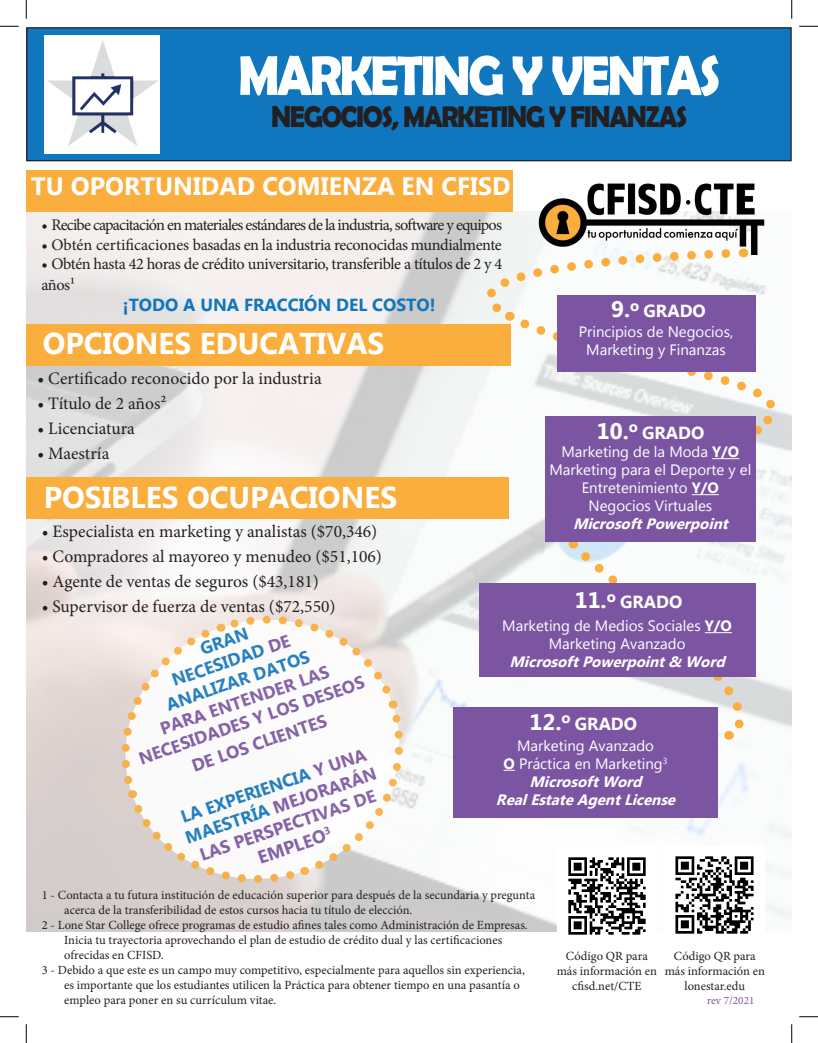
<style>
.page{position:relative;width:818px;height:1043px;background:#fff}
.page>*{position:absolute;margin:0;border:0;box-sizing:border-box;transform-origin:0 0}
.t1{font:700 56.25px "Berlin Sans FB Demi";letter-spacing:-.05em;color:#fff;scale:.9 1}
.t2{font:700 30px "Microsoft New Tai Lue";color:#fff}
.t3{font:700 30px "Berlin Sans FB Demi";letter-spacing:-.05em;color:#231f20;scale:.9 1}
.t4{font:700 25px "Microsoft New Tai Lue";color:#fff}
.t5{font:700 18.12px "Microsoft New Tai Lue";color:#7b55a2}
.t6{font:17.5px "Minion Pro";color:#231f20}
.t7{font:700 17.5px/21px "Microsoft New Tai Lue";color:#7b55a2;text-align:center}
.t8{font:700 17.5px "Microsoft New Tai Lue";color:#fff}
.t9{font:700 17.5px/21px "Microsoft New Tai Lue";color:#1076be;text-align:center}
.t10{font:700 17.5px "Microsoft Tai Le";color:#1076be}
.t11{font:16.25px/21px "Minion Pro";letter-spacing:-.03em;color:#231f20}
.t12{font:16.25px "Minion Pro";letter-spacing:-.05em;color:#231f20}
.t13{font:15px/18px "Microsoft New Tai Lue";color:#fff;text-align:center}
.t14{font:italic 700 15px "Microsoft New Tai Lue";color:#fff}
.t15{font:12.5px/15px "Minion Pro";color:#231f20}
.t16{font:11.25px "Minion Pro";color:#7b55a2}
.s1{font-size:22.5px}
.s2{font-weight:700}
.s3{color:#7b55a2}
.s4{color:#1076be}
</style>
<div class="page">
<img style="left:26px;top:212px;width:765px;height:719px">
<div style="left:26px;top:170px;width:486px;height:42px;background:#faae3e"></div>
<div style="left:26px;top:477px;width:483px;height:42px;background:#faae3e"></div>
<div style="left:26px;top:324px;width:484px;height:41px;background:#faae3e"></div>
<svg style="left:513px;top:312px;width:278px;height:125px"></svg>
<svg style="left:573px;top:544px;width:192px;height:198px"></svg>
<svg style="left:437px;top:244px;width:298px;height:80px"></svg>
<div style="left:27px;top:28px;width:764px;height:133px;background:#1076be"></div>
<div style="left:26px;top:27px;width:765px;height:134px;border:1px solid #231f20"></div>
<div style="left:557px;top:295px;width:198px;height:76px;background:#7b55a2"></div>
<div style="left:545px;top:416px;width:210px;height:125px;background:#7b55a2"></div>
<div style="left:479px;top:583px;width:276px;height:94px;background:#7b55a2"></div>
<div style="left:453px;top:707px;width:264px;height:111px;background:#7b55a2"></div>
<img style="left:527px;top:183px;width:248px;height:72px">
<svg style="left:704px;top:632px;width:28px;height:1px"></svg>
<svg style="left:503px;top:769px;width:12px;height:1px"></svg>
<svg style="left:560px;top:426px;width:197px;height:122px"></svg>
<svg style="left:109px;top:603px;width:306px;height:292px;background:#e4dfdd"></svg>
<svg style="left:113px;top:607px;width:298px;height:284px"></svg>
<div style="left:44px;top:35px;width:116px;height:118px;background:#fff"></div>
<img style="left:47px;top:40px;width:111px;height:106px">
<img style="left:557px;top:846px;width:99px;height:89px">
<img style="left:664px;top:845px;width:100px;height:89px">
<svg style="left:0;top:25px;width:19px;height:2px"></svg>
<svg style="left:799px;top:25px;width:19px;height:2px"></svg>
<svg style="left:0;top:1016px;width:19px;height:1px"></svg>
<svg style="left:799px;top:1016px;width:19px;height:1px"></svg>
<svg style="left:25px;top:0;width:2px;height:19px"></svg>
<svg style="left:25px;top:1024px;width:2px;height:18px"></svg>
<svg style="left:791px;top:0;width:1px;height:19px"></svg>
<svg style="left:791px;top:1024px;width:1px;height:18px"></svg>
<p class="t1" style="left:238px;top:43px;width:537px">MARKETING Y VENTAS</p>
<p class="t3" style="left:271px;top:99px;width:464px">NEGOCIOS, MARKETING Y FINANZAS</p>
<p class="t4" style="left:31px;top:172px;width:480px">TU OPORTUNIDAD COMIENZA EN CFISD</p>
<p class="t12" style="left:41px;top:214px;width:462px">• Recibe capacitación en materiales estándares de la industria, software y equipos</p>
<p class="t11" style="left:41px;top:234px;width:462px">• Obtén certificaciones basadas en la industria reconocidas mundialmente</p>
<p class="t11" style="left:41px;top:254px;width:462px">• Obtén hasta 42 horas de crédito universitario, transferible a títulos de 2 y 4 años1</p>
<p class="t10" style="left:123px;top:295px;width:314px">¡TODO A UNA FRACCIÓN DEL COSTO!</p>
<p class="t2" style="left:43px;top:326px;width:343px">OPCIONES EDUCATIVAS</p>
<p class="t6" style="left:37px;top:366px;width:286px">• Certificado reconocido por la industria</p>
<p class="t6" style="left:37px;top:391px;width:131px">• Título de 2 años2</p>
<p class="t6" style="left:37px;top:416px;width:99px">• Licenciatura</p>
<p class="t6" style="left:37px;top:441px;width:73px">• Maestría</p>
<p class="t2" style="left:44px;top:480px;width:355px">POSIBLES OCUPACIONES</p>
<p class="t6" style="left:42px;top:519px;width:337px">• Especialista en marketing y analistas ($70,346)</p>
<p class="t6" style="left:42px;top:544px;width:342px">• Compradores al mayoreo y menudeo ($51,106)</p>
<p class="t6" style="left:42px;top:569px;width:279px">• Agente de ventas de seguros ($43,181)</p>
<p class="t6" style="left:42px;top:594px;width:295px">• Supervisor de fuerza de ventas ($72,550)</p>
<p class="t8" style="left:611px;top:301px;width:96px"><span class="s1">9.</span><sup>o</sup> GRADO</p>
<p class="t13" style="left:578px;top:324px;width:156px">Principios de Negocios,<br>Marketing y Finanzas</p>
<p class="t8" style="left:596px;top:422px;width:109px"><span class="s1">10.</span><sup>o</sup> GRADO</p>
<p class="t13" style="left:549px;top:444px;width:203px">Marketing de la Moda <span class="s2">Y/O<br></span>Marketing para el Deporte y el</p>
<p class="t13" style="left:581px;top:480px;width:139px">Entretenimiento <span class="s2">Y/O</span></p>
<p class="t13" style="left:588px;top:498px;width:125px">Negocios Virtuales</p>
<p class="t14" style="left:573px;top:515px;width:161px">MicrosoftPowerpoint</p>
<p class="t8" style="left:574px;top:591px;width:109px"><span class="s1">11.</span><sup>o</sup> GRADO</p>
<h3 class="t9" style="left:150px;top:656px;width:152px;rotate:-19deg">GRAN<br>NECESIDAD <span class="s3">DE<br></span>ANALIZAR DATOS</h3>
<h3 class="t7" style="left:129px;top:730px;width:239px;rotate:-19deg">PARA ENTENDER LAS<br>NECESIDADES Y LOS DESEOS</h3>
<h3 class="t7" style="left:189px;top:757px;width:143px;rotate:-19deg">DE LOS CLIENTES</h3>
<h3 class="t7" style="left:176px;top:809px;width:202px;rotate:-19deg"><span class="s4">LA EXPERIENCIA</span> Y UNA<br><span class="s4">MAESTRÍA</span> MEJORARÁN<br>LAS PERSPECTIVAS DE</h3>
<h3 class="t5" style="left:255px;top:848px;width:78px;rotate:-19deg">EMPLEO<sup>3</sup></h3>
<p class="t13" style="left:502px;top:618px;width:231px">Marketing de Medios Sociales <span class="s2">Y/O</span></p>
<p class="t13" style="left:548px;top:636px;width:138px">Marketing Avanzado</p>
<p class="t14" style="left:509px;top:653px;width:222px">MicrosoftPowerpoint&amp; Word</p>
<p class="t8" style="left:529px;top:713px;width:109px"><span class="s1">12.</span><sup>o</sup> GRADO</p>
<p class="t13" style="left:517px;top:738px;width:138px">Marketing Avanzado</p>
<p class="t13" style="left:503px;top:756px;width:165px"><span class="s2">O</span> Práctica en Marketing<sup>3</sup></p>
<p class="t14" style="left:529px;top:773px;width:119px">MicrosoftWord</p>
<p class="t14" style="left:496px;top:791px;width:186px">RealEstateAgentLicense</p>
<p class="t15" style="left:64px;top:887px;width:472px;text-indent:-22px">1 - Contacta a tu futura institución de educación superior para después de la secundaria y pregunta acerca de la transferibilidad de estos cursos hacia tu título de elección.</p>
<p class="t15" style="left:64px;top:917px;width:465px;text-indent:-22px">2 - Lone Star College ofrece programas de estudio afines tales como Administración de Empresas.<br>Inicia tu trayectoria aprovechando el plan de estudio de crédito dual y las certificaciones ofrecidas en CFISD.</p>
<p class="t15" style="left:64px;top:962px;width:462px;text-indent:-22px">3 - Debido a que este es un campo muy competitivo, especialmente para aquellos sin experiencia, es importante que los estudiantes utilicen la Práctica para obtener tiempo en una pasantía o empleo para poner en su currículum vitae.</p>
<p class="t15" style="left:556px;top:949px;width:102px;text-align:center">Código QR para más información en</p>
<p class="t15" style="left:572px;top:979px;width:71px">cfisd.net/CTE</p>
<p class="t15" style="left:664px;top:948px;width:102px;text-align:center">Código QR para más información en lonestar.edu</p>
<p class="t16" style="left:707px;top:992px;width:49px">rev 7/2021</p>
</div>
